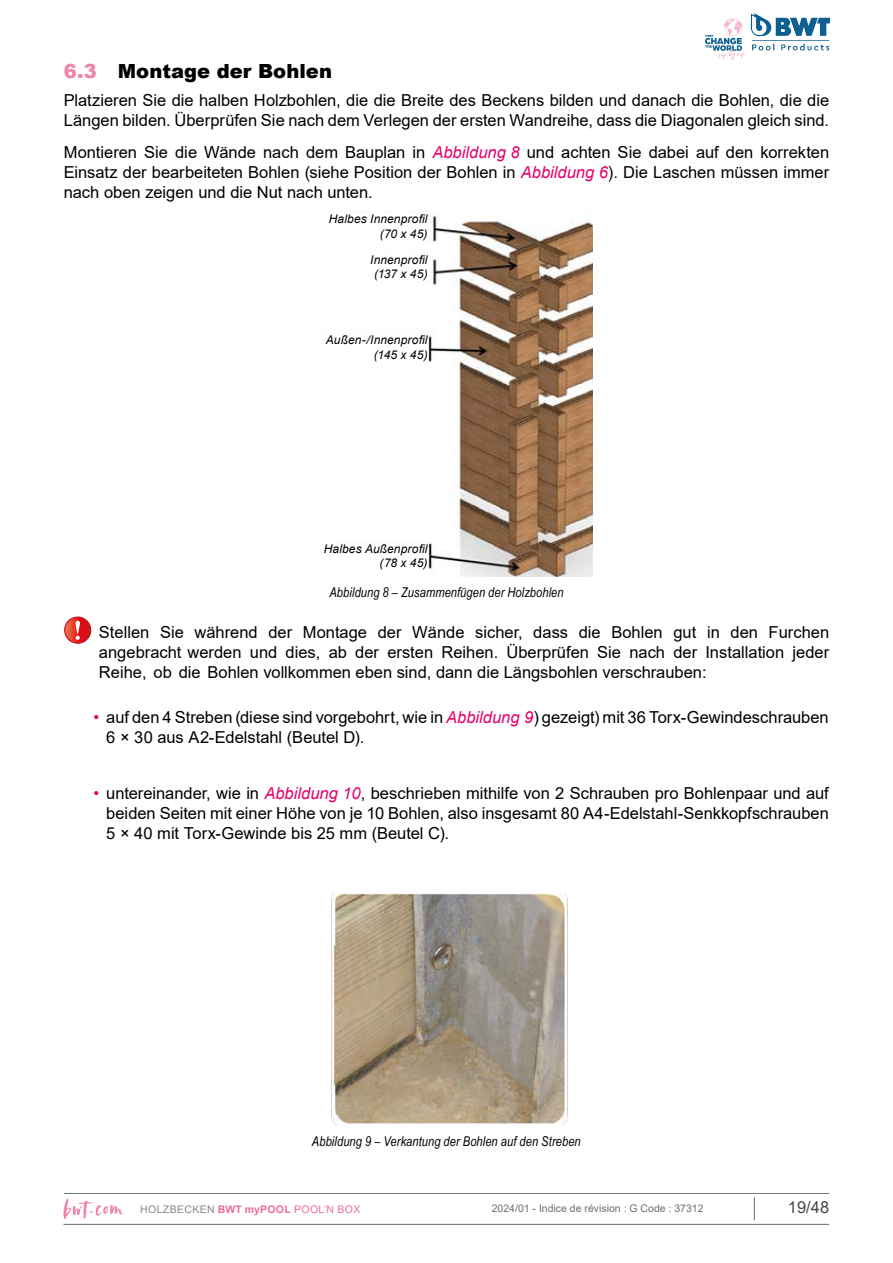
<style>
.page{position:relative;width:893px;height:1263px;background:#fff}
.page>*{position:absolute;margin:0;border:0;box-sizing:border-box;transform-origin:0 0}
.t1{font:900 19.5px "Arial";letter-spacing:.005em;color:#000}
.t2{font:16.5px/19.8px "Arial";color:#000;text-align:justify}
.t3{font:16.5px "Arial";color:#474746}
.t4{font:italic 13.5px "Arial Narrow";letter-spacing:.005em;color:#000}
.t5{font:italic 12px/14.4px "Arial";letter-spacing:.01em;color:#000;text-align:right}
.t6{font:10.5px "Arial";color:#706f6f}
.t7{font:10.5px "Arial";letter-spacing:.035em;color:#878786}
.s1{color:#f086a6}
.s2{font-style:italic;color:#e6006c}
.s3{color:#e6006c}
.s4{font-weight:700;color:#ed6d96}
.s5{color:#ed6d96}
</style>
<div class="page">
<hr style="left:63px;top:1224px;width:766px;height:1px;background:#676c6e">
<hr style="left:64px;top:1193px;width:765px;height:1px;background:#676c6e">
<svg style="left:754px;top:1197px;width:1px;height:23px"></svg>
<svg style="left:63px;top:1199px;width:60px;height:20px"></svg>
<img style="left:335px;top:210px;width:258px;height:367px">
<div style="left:300px;top:214px;width:128px;height:32px;background:#fff"></div>
<div style="left:300px;top:255px;width:128px;height:32px;background:#fff"></div>
<div style="left:300px;top:336px;width:128px;height:31px;background:#fff"></div>
<div style="left:300px;top:544px;width:128px;height:32px;background:#fff"></div>
<svg style="left:65px;top:617px;width:26px;height:26px"></svg>
<div style="left:64px;top:616px;width:27px;height:28px;border:1px solid #be1622;border-radius:50%"></div>
<svg style="left:76px;top:621px;width:4px;height:19px"></svg>
<img style="left:331px;top:893px;width:237px;height:231px">
<img style="left:706px;top:13px;width:123px;height:47px">
<p class="t1" style="left:64px;top:57px;width:270px"><span class="s1">6.3</span> Montage der Bohlen</p>
<p class="t2" style="left:64px;top:90px;width:767px">Platzieren Sie die halben Holzbohlen, die die Breite des Beckens bilden und danach die Bohlen, die die<br>Längen bilden. Überprüfen Sie nach dem Verlegen der ersten Wandreihe, dass die Diagonalen gleich sind.</p>
<p class="t2" style="left:64px;top:143px;width:767px">Montieren Sie die Wände nach dem Bauplan in <span class="s2">Abbildung 8</span> und achten Sie dabei auf den korrekten Einsatz der bearbeiteten Bohlen (siehe Position der Bohlen in <span class="s2">Abbildung 6</span>). Die Laschen müssen immer nach oben zeigen und die Nut nach unten.</p>
<p class="t5" style="left:329px;top:212px;width:100px">Halbes Innenprofil (70 x 45)</p>
<p class="t5" style="left:370px;top:252px;width:59px;text-align:center">Innenprofil (137 x 45)</p>
<p class="t5" style="left:326px;top:333px;width:103px">Außen-/Innenprofil (145 x 45)</p>
<p class="t5" style="left:324px;top:541px;width:105px">Halbes Außenprofil (78 x 45)</p>
<p class="t4" style="left:329px;top:583px;width:236px">Abbildung 8 – Zusammenfügen der Holzbohlen</p>
<p class="t2" style="left:99px;top:622px;width:732px">Stellen Sie während der Montage der Wände sicher, dass die Bohlen gut in den Furchen angebracht werden und dies, ab der ersten Reihen. Überprüfen Sie nach der Installation jeder Reihe, ob die Bohlen vollkommen eben sind, dann die Längsbohlen verschrauben:</p>
<p class="t2" style="left:106px;top:707px;width:724px;text-indent:-13px"><span class="s3">•</span> auf den 4 Streben (diese sind vorgebohrt, wie in <span class="s2">Abbildung 9</span>) gezeigt) mit 36 Torx-Gewindeschrauben<br>6 × 30 aus A2-Edelstahl (Beutel D).</p>
<p class="t2" style="left:106px;top:783px;width:724px;text-indent:-13px"><span class="s3">•</span> untereinander, wie in <span class="s2">Abbildung 10</span>, beschrieben mithilfe von 2 Schrauben pro Bohlenpaar und auf beiden Seiten mit einer Höhe von je 10 Bohlen, also insgesamt 80 A4-Edelstahl-Senkkopfschrauben 5 × 40 mit Torx-Gewinde bis 25 mm (Beutel C).</p>
<p class="t4" style="left:312px;top:1132px;width:270px">Abbildung 9 – Verkantung der Bohlen auf den Streben</p>
<p class="t7" style="left:140px;top:1202px;width:222px">HOLZBECKEN <span class="s4">BWT myPOOL</span> <span class="s5">POOL’N BOX</span></p>
<p class="t6" style="left:492px;top:1201px;width:213px">2024/01 - Indice de révision : G Code : 37312</p>
<p class="t3" style="left:788px;top:1196px;width:43px">19/48</p>
</div>
